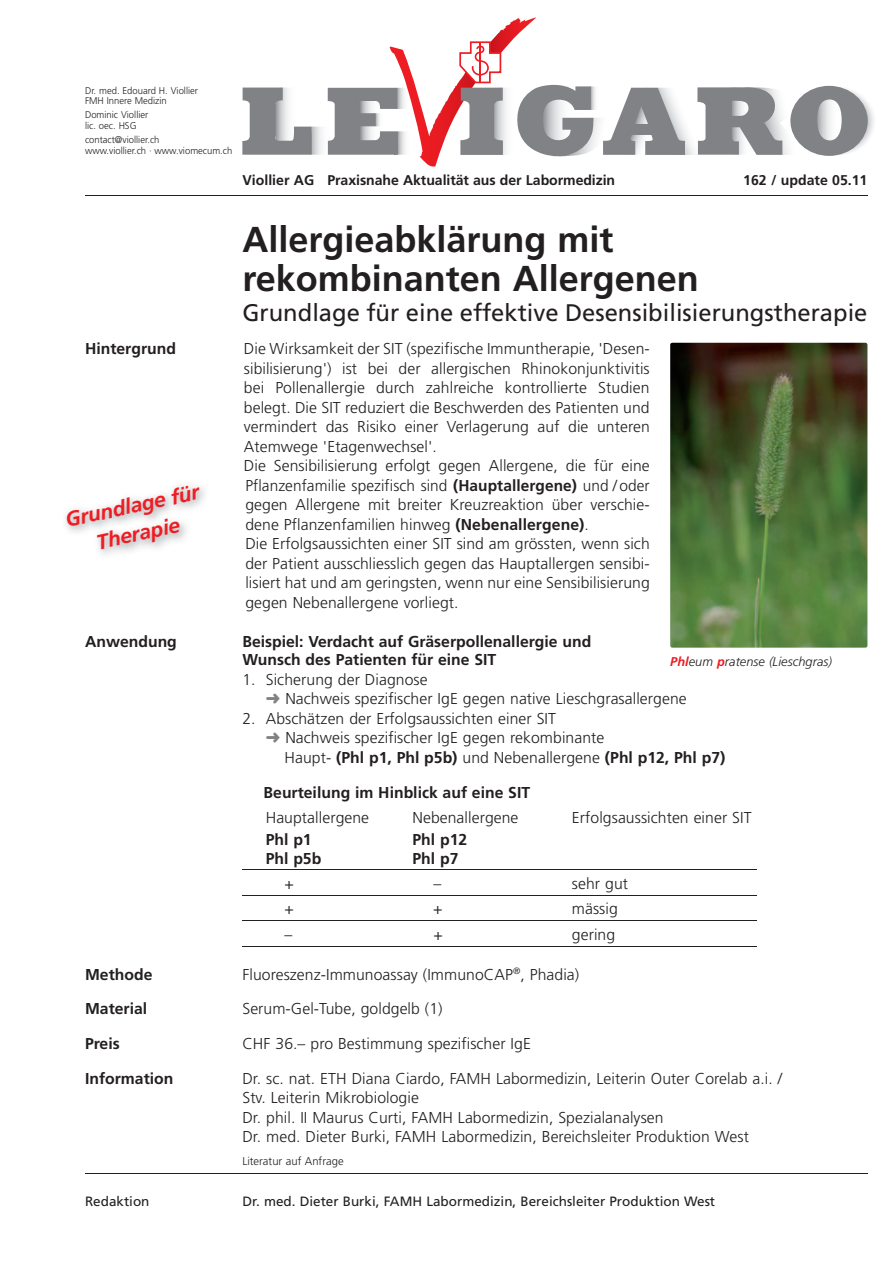
<style>
.page{position:relative;width:893px;height:1263px;background:#fff}
.page>*{position:absolute;margin:0;border:0;box-sizing:border-box;transform-origin:0 0}
.t1{font:700 36px/39px "Frutiger LT Std";color:#231f20}
.t2{font:24px "Frutiger LT Std";color:#231f20}
.t3{font:italic 700 21px/28.5px "Frutiger LT Std";color:#ee1d23;text-align:center}
.t4{font:300 15.75px/19.5px "Frutiger LT Std";letter-spacing:.005em;color:#231f20}
.t5{font:700 15.75px/19.5px "Frutiger LT Std";color:#231f20}
.t6{font:700 14.1px "Frutiger LT Std";letter-spacing:-.005em;color:#231f20}
.t7{font:13.5px "Frutiger LT Std";color:#231f20}
.t8{font:italic 300 12.75px "Frutiger LT Std";letter-spacing:.005em;color:#231f20}
.t9{font:300 11.25px "Frutiger LT Std";color:#231f20}
.t10{font:300 9.75px/10.5px "Frutiger LT Std";color:#231f20}
.s1{font-weight:700}
.s2{color:#808285}
.s3{font-weight:300}
.s4{font-weight:700;color:#ee1d23}
</style>
<div class="page">
<svg style="left:242px;top:17px;width:632px;height:150px"></svg>
<hr style="left:85px;top:1173px;width:782px;height:1px;background:#231f20">
<hr style="left:85px;top:196px;width:782px;height:1px;background:#231f20">
<hr style="left:242px;top:946px;width:170px;height:1px;background:#231f20">
<hr style="left:412px;top:946px;width:158px;height:1px;background:#231f20">
<hr style="left:570px;top:946px;width:187px;height:1px;background:#231f20">
<hr style="left:242px;top:870px;width:170px;height:1px;background:#231f20">
<hr style="left:412px;top:870px;width:158px;height:1px;background:#231f20">
<hr style="left:570px;top:870px;width:187px;height:1px;background:#231f20">
<hr style="left:242px;top:895px;width:170px;height:1px;background:#231f20">
<hr style="left:412px;top:895px;width:158px;height:1px;background:#231f20">
<hr style="left:570px;top:895px;width:187px;height:1px;background:#231f20">
<hr style="left:242px;top:921px;width:170px;height:1px;background:#231f20">
<hr style="left:412px;top:921px;width:158px;height:1px;background:#231f20">
<hr style="left:570px;top:921px;width:187px;height:1px;background:#231f20">
<img style="left:670px;top:343px;width:197px;height:305px">
<p class="t10" style="left:85px;top:85px;width:115px">Dr. med. Edouard H. Viollier<br>FMH Innere Medizin</p>
<p class="t10" style="left:85px;top:110px;width:65px">Dominic Viollier lic. oec. HSG</p>
<p class="t10" style="left:85px;top:135px;width:149px">contact@viollier.ch<br>www.viollier.ch · www.viomecum.ch</p>
<p class="t6" style="left:242px;top:172px;width:374px">Viollier AG Praxisnahe Aktualität aus der Labormedizin</p>
<p class="t6" style="left:743px;top:172px;width:126px">162 / update 05.11</p>
<h1 class="t1" style="left:242px;top:221px;width:458px">Allergieabklärung mit rekombinanten Allergenen</h1>
<h2 class="t2" style="left:242px;top:299px;width:627px">Grundlage für eine effektive Desensibilisierungstherapie</h2>
<p class="t5" style="left:85px;top:339px;width:93px">Hintergrund</p>
<p class="t4" style="left:244px;top:339px;width:407px">Die Wirksamkeit der SIT (spezifische Immuntherapie, 'Desen&shy;sibilisierung') ist bei der allergischen Rhinokonjunktivitis bei Pollenallergie durch zahlreiche kontrollierte Studien belegt. Die SIT reduziert die Beschwerden des Patienten und vermindert das Risiko einer Verlagerung auf die unteren Atemwege 'Etagenwechsel'.<br>Die Sensibilisierung erfolgt gegen Allergene, die für eine Pflanzenfamilie spezifisch sind <span class="s1">(Hauptallergene)</span> und / oder gegen Allergene mit breiter Kreuzreaktion über verschie&shy;dene Pflanzenfamilien hinweg <span class="s1">(Nebenallergene)</span>.<br>Die Erfolgsaussichten einer SIT sind am grössten, wenn sich der Patient ausschliesslich gegen das Hauptallergen sensibi&shy;lisiert hat und am geringsten, wenn nur eine Sensibilisierung gegen Nebenallergene vorliegt.</p>
<p class="t5" style="left:85px;top:632px;width:93px">Anwendung</p>
<p class="t5" style="left:242px;top:633px;width:350px;line-height:18px">Beispiel: Verdacht auf Gräserpollenallergie und<br>Wunsch des Patienten für eine SIT</p>
<p class="t4" style="left:266px;top:670px;width:422px;text-indent:-23px">1. Sicherung der Diagnose<br><span class="s2">➜</span> Nachweis spezifischer IgE gegen native Lieschgrasallergene</p>
<p class="t4" style="left:242px;top:709px;width:315px">2. Abschätzen der Erfolgsaussichten einer SIT</p>
<p class="t4" style="left:266px;top:728px;width:340px"><span class="s2">➜</span> Nachweis spezifischer IgE gegen rekombinante</p>
<p class="t5" style="left:284px;top:748px;width:442px"><span class="s3">Haupt-</span> (Phl p1, Phl p5b) <span class="s3">und Nebenallergene</span> (Phl p12, Phl p7)</p>
<p class="t5" style="left:264px;top:783px;width:268px">Beurteilung im Hinblick auf eine SIT</p>
<p class="t4" style="left:266px;top:808px;width:105px">Hauptallergene</p>
<p class="t4" style="left:412px;top:808px;width:108px">Nebenallergene</p>
<p class="t4" style="left:572px;top:808px;width:181px">Erfolgsaussichten einer SIT</p>
<p class="t5" style="left:266px;top:829px;width:57px">Phl p1<br>Phl p5b</p>
<p class="t5" style="left:412px;top:829px;width:56px">Phl p12<br>Phl p7</p>
<p class="t4" style="left:284px;top:873px;width:11px">+</p>
<p class="t4" style="left:433px;top:873px;width:9px">–</p>
<p class="t4" style="left:572px;top:873px;width:58px">sehr gut</p>
<p class="t4" style="left:284px;top:899px;width:11px">+</p>
<p class="t4" style="left:433px;top:899px;width:11px">+</p>
<p class="t4" style="left:572px;top:899px;width:47px">mässig</p>
<p class="t4" style="left:285px;top:924px;width:9px">–</p>
<p class="t4" style="left:433px;top:924px;width:11px">+</p>
<p class="t4" style="left:572px;top:924px;width:45px">gering</p>
<p class="t5" style="left:85px;top:964px;width:69px">Methode</p>
<p class="t4" style="left:242px;top:965px;width:338px">Fluoreszenz-Immunoassay (ImmunoCAP<sup>®</sup>, Phadia)</p>
<p class="t5" style="left:85px;top:999px;width:64px">Material</p>
<p class="t4" style="left:242px;top:999px;width:202px">Serum-Gel-Tube, goldgelb (1)</p>
<p class="t5" style="left:85px;top:1034px;width:36px">Preis</p>
<p class="t4" style="left:242px;top:1034px;width:290px">CHF 36.– pro Bestimmung spezifischer IgE</p>
<p class="t5" style="left:85px;top:1069px;width:90px">Information</p>
<p class="t4" style="left:242px;top:1069px;width:541px">Dr. sc. nat. ETH Diana Ciardo, FAMH Labormedizin, Leiterin Outer Corelab a.i. / Stv. Leiterin Mikrobiologie<br>Dr. phil. II Maurus Curti, FAMH Labormedizin, Spezialanalysen<br>Dr. med. Dieter Burki, FAMH Labormedizin, Bereichsleiter Produktion West</p>
<h3 class="t3" style="left:63px;top:506px;width:138px;rotate:-12deg">Grundlage für<br>Therapie</h3>
<p class="t8" style="left:670px;top:654px;width:163px"><span class="s4">Phl</span>eum <span class="s4">p</span>ratense (Lieschgras)</p>
<p class="t9" style="left:242px;top:1155px;width:103px">Literatur auf Anfrage</p>
<p class="t7" style="left:85px;top:1193px;width:66px">Redaktion</p>
<p class="t7" style="left:242px;top:1193px;width:474px">Dr. med. Dieter Burki, FAMH Labormedizin, Bereichsleiter Produktion West</p>
</div>
